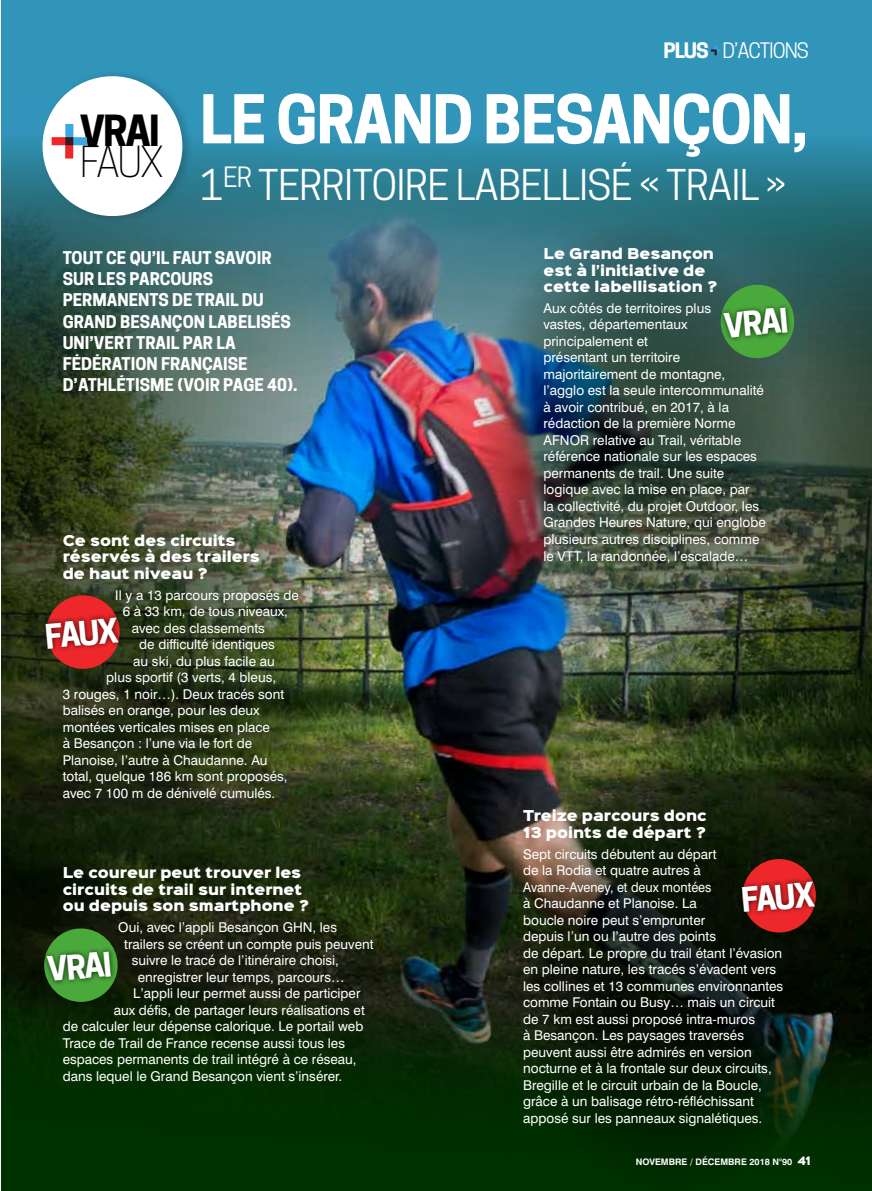
<style>
.page{position:relative;width:872px;height:1191px;background:#fff}
.page>*{position:absolute;margin:0;border:0;box-sizing:border-box;transform-origin:0 0}
.t1{font:700 63px "Cooper Hewitt";letter-spacing:-.02em;color:#fff}
.t2{font:700 40.35px "Cooper Hewitt";color:#000}
.t3{font:300 40.35px "Cooper Hewitt";color:#000}
.t4{font:39.9px "Cooper Hewitt";letter-spacing:-.02em;color:#fff}
.t5{font:700 31.8px "Cooper Hewitt";color:#fff}
.t6{font:20.1px "Cooper Hewitt";letter-spacing:-.05em;color:#fff}
.t7{font:700 16.5px/21px "Cooper Hewitt";color:#fff}
.t8{font:13.5px/16.5px "Swiss 721 BT";color:#fff}
.t9{font:13.5px/16.5px "Sinkin Sans 900 X Black";color:#fff}
.t10{font:700 9px "Swiss 721 BT";color:#fff}
.s1{font-weight:700}
.s2{font-family:"Sinkin Sans 800";font-weight:900;font-size:10.5px}
</style>
<div class="page">
<img style="left:1px;top:473px;width:871px;height:718px">
<img style="left:1px;top:0;width:871px;height:473px">
<svg style="left:711px;top:46px;width:9px;height:9px"></svg>
<div style="left:39px;top:68px;width:155px;height:156px;background:#000;opacity:.2"></div>
<div style="left:43px;top:76px;width:139px;height:140px;background:#fff;border-radius:50%"></div>
<svg style="left:52px;top:124px;width:35px;height:34px"></svg>
<div style="left:44px;top:928px;width:74px;height:74px;background:#49a93b;border-radius:50%"></div>
<div style="left:42px;top:945px;width:74px;height:41px;background:#000;opacity:.75"></div>
<img style="left:475px;top:221px;width:320px;height:427px;border-radius:50%">
<svg style="left:514px;top:767px;width:320px;height:424px;background:#14230e"></svg>
<svg style="left:22px;top:486px;width:321px;height:349px;background:#374124"></svg>
<div style="left:720px;top:285px;width:74px;height:73px;background:#49a93b;border-radius:50%"></div>
<div style="left:718px;top:302px;width:74px;height:40px;background:#000;opacity:.75"></div>
<div style="left:742px;top:859px;width:74px;height:73px;background:#ee272a;border-radius:50%"></div>
<div style="left:736px;top:876px;width:84px;height:42px;background:#000;opacity:.75"></div>
<div style="left:46px;top:595px;width:74px;height:74px;background:#ee272a;border-radius:50%"></div>
<div style="left:41px;top:612px;width:83px;height:42px;background:#000;opacity:.75"></div>
<h2 class="t2" style="left:80px;top:107px;width:82px">VRAI</h2>
<h2 class="t3" style="left:80px;top:138px;width:86px">FAUX</h2>
<h3 class="t6" style="left:663px;top:39px;width:147px"><span class="s1">PLUS</span> D’ACTIONS</h3>
<h1 class="t1" style="left:200px;top:82px;width:609px">LE GRAND BESANÇON,</h1>
<h3 class="t4" style="left:200px;top:162px;width:588px">1<sup>ER</sup> TERRITOIRE LABELLISÉ « TRAIL »</h3>
<p class="t7" style="left:63px;top:248px;width:236px">TOUT CE QU’IL FAUT SAVOIR<br>SUR LES PARCOURS<br>PERMANENTS DE TRAIL DU<br>GRAND BESANÇON LABELISÉS<br>UNI’VERT TRAIL PAR LA<br>FÉDÉRATION FRANÇAISE<br>D’ATHLÉTISME (VOIR PAGE 40).</p>
<p class="t9" style="left:63px;top:533px;width:199px">Ce sont des circuits réservés à des trailers de haut niveau ?</p>
<p class="t8" style="left:115px;top:586px;width:185px">Il y a 13 parcours proposés de</p>
<p class="t8" style="left:123px;top:603px;width:167px">6 à 33 km, de tous niveaux,</p>
<p class="t8" style="left:132px;top:619px;width:135px">avec des classements</p>
<p class="t8" style="left:139px;top:636px;width:137px">de difficulté identiques</p>
<p class="t8" style="left:133px;top:652px;width:143px">au ski, du plus facile au</p>
<p class="t8" style="left:106px;top:669px;width:171px">plus sportif (3 verts, 4 bleus,</p>
<p class="t8" style="left:63px;top:685px;width:223px">3 rouges, 1 noir…). Deux tracés sont</p>
<p class="t8" style="left:63px;top:702px;width:198px">balisés en orange, pour les deux</p>
<p class="t8" style="left:63px;top:718px;width:209px">montées verticales mises en place</p>
<p class="t8" style="left:63px;top:735px;width:191px">à Besançon : l’une via le fort de</p>
<p class="t8" style="left:63px;top:751px;width:206px">Planoise, l’autre à Chaudanne. Au</p>
<p class="t8" style="left:63px;top:768px;width:226px">total, quelque 186 km sont proposés,</p>
<p class="t8" style="left:63px;top:784px;width:214px">avec 7 100 m de dénivelé cumulés.</p>
<h3 class="t5" style="left:44px;top:618px;width:75px;rotate:-5deg">FAUX</h3>
<p class="t9" style="left:63px;top:865px;width:248px">Le coureur peut trouver les circuits de trail sur internet ou depuis son smartphone ?</p>
<p class="t8" style="left:118px;top:919px;width:220px">Oui, avec l’appli Besançon GHN, les</p>
<p class="t8" style="left:124px;top:935px;width:251px">trailers se créent un compte puis peuvent</p>
<p class="t8" style="left:132px;top:952px;width:209px">suivre le tracé de l’itinéraire choisi,</p>
<p class="t8" style="left:138px;top:968px;width:208px">enregistrer leur temps, parcours…</p>
<p class="t8" style="left:133px;top:985px;width:229px">L’appli leur permet aussi de participer</p>
<p class="t8" style="left:114px;top:1001px;width:253px">aux défis, de partager leurs réalisations et</p>
<p class="t8" style="left:63px;top:1018px;width:302px">de calculer leur dépense calorique. Le portail web</p>
<p class="t8" style="left:63px;top:1034px;width:284px">Trace de Trail de France recense aussi tous les</p>
<p class="t8" style="left:63px;top:1051px;width:295px">espaces permanents de trail intégré à ce réseau,</p>
<p class="t8" style="left:63px;top:1067px;width:281px">dans lequel le Grand Besançon vient s’insérer.</p>
<h3 class="t5" style="left:46px;top:950px;width:66px;rotate:-5deg">VRAI</h3>
<p class="t9" style="left:543px;top:246px;width:175px">Le Grand Besançon est à l’initiative de cette labellisation ?</p>
<p class="t8" style="left:543px;top:300px;width:224px">Aux côtés de territoires plus<br>vastes, départementaux principalement et<br>présentant un territoire majoritairement de montagne, l’agglo est la seule intercommunalité à avoir contribué, en 2017, à la rédaction de la première Norme<br>AFNOR relative au Trail, véritable référence nationale sur les espaces permanents de trail. Une suite logique avec la mise en place, par<br>la collectivité, du projet Outdoor, les<br>Grandes Heures Nature, qui englobe plusieurs autres disciplines, comme le VTT, la randonnée, l’escalade…</p>
<h3 class="t5" style="left:722px;top:307px;width:66px;rotate:-5deg">VRAI</h3>
<p class="t9" style="left:523px;top:808px;width:185px">Treize parcours donc<br>13 points de départ ?</p>
<p class="t8" style="left:523px;top:845px;width:262px">Sept circuits débutent au départ<br>de la Rodia et quatre autres à Avanne-Aveney, et deux montées<br>à Chaudanne et Planoise. La<br>boucle noire peut s’emprunter<br>depuis l’un ou l’autre des points<br>de départ. Le propre du trail étant l’évasion en pleine nature, les tracés s’évadent vers les collines et 13 communes environnantes comme Fontain ou Busy… mais un circuit de 7 km est aussi proposé intra-muros<br>à Besançon. Les paysages traversés peuvent aussi être admirés en version nocturne et à la frontale sur deux circuits, Bregille et le circuit urbain de la Boucle, grâce à un balisage rétro-réfléchissant apposé sur les panneaux signalétiques.</p>
<h3 class="t5" style="left:739px;top:881px;width:75px;rotate:-5deg">FAUX</h3>
<p class="t10" style="left:636px;top:1156px;width:176px">NOVEMBRE / DÉCEMBRE 2018 N°90 <span class="s2">41</span></p>
</div>
